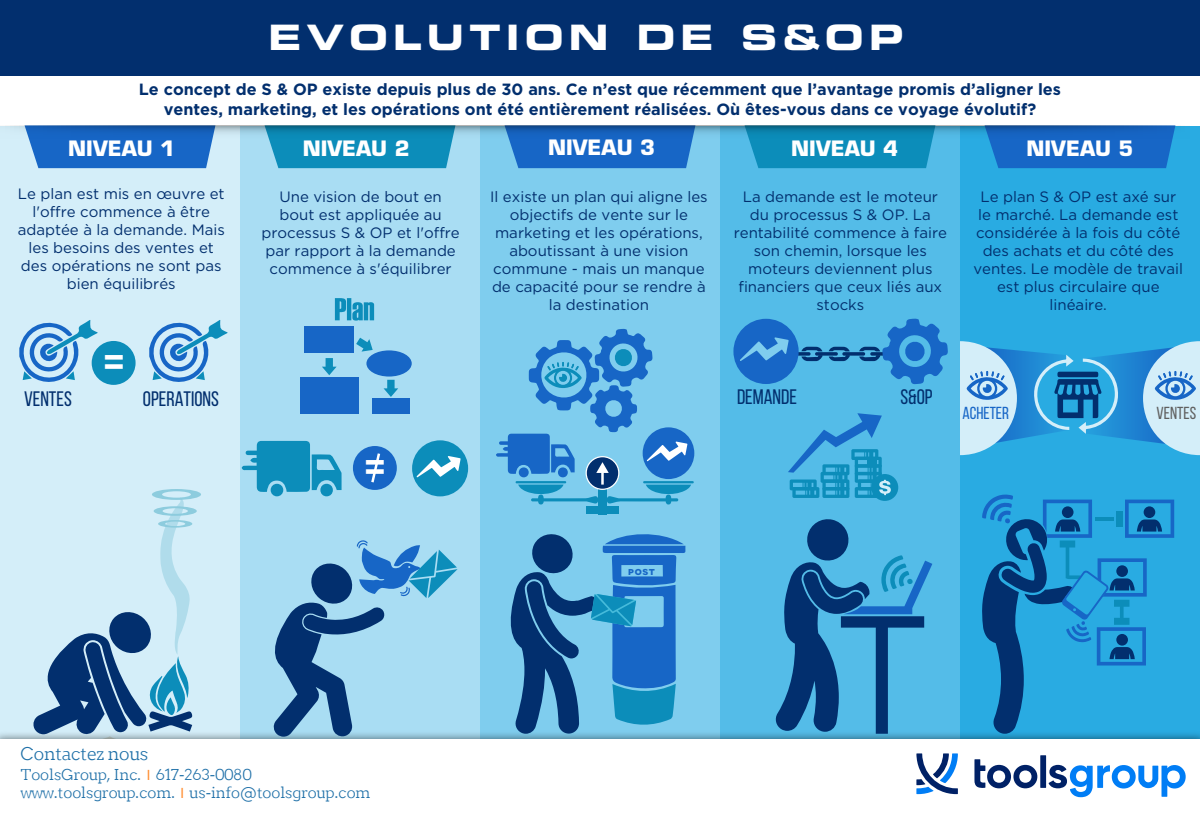
<style>
.page{position:relative;width:1200px;height:814px;background:#fff}
.page>*{position:absolute;margin:0;border:0;box-sizing:border-box;transform-origin:0 0}
.t1{font:700 37.38px "Montserrat";color:#fff}
.t2{font:35px "Eurostile LT Std Bold Ex 2";letter-spacing:.15em;color:#fff}
.t3{font:21px "Bebas Neue";color:#022f6e}
.t4{font:700 20.62px "Eurostile LT Std";color:#fff}
.t5{font:300 17.5px "Twentytwelve Slab";color:#1f70a8}
.t6{font:17.38px "Bebas Neue";color:#1766c6}
.t7{font:17.38px "Bebas Neue";color:#606060}
.t8{font:700 16.25px/19.5px "Gotham";color:#022f6e;text-align:center}
.t9{font:15px/18px "Gotham";color:#022f6e;text-align:center}
.t10{font:300 15px/18px "Twentytwelve Slab";color:#1f70a8}
.t11{font:700 10.75px "Novecentosanswide";color:#1766c6}
.s1{font-family:"Myriad Pro";font-weight:400;color:#ff8e31}
</style>
<div class="page">
<div style="left:0;top:71px;width:240px;height:673px;background:#d4eef9"></div>
<div style="left:240px;top:71px;width:240px;height:673px;background:#a9ddf3"></div>
<div style="left:480px;top:71px;width:240px;height:673px;background:#7fcdee"></div>
<div style="left:720px;top:71px;width:240px;height:673px;background:#54bce8"></div>
<div style="left:960px;top:71px;width:240px;height:673px;background:#29abe2"></div>
<svg style="left:1017px;top:350px;width:42px;height:89px;background:#1f88d3"></svg>
<svg style="left:1094px;top:351px;width:49px;height:90px;background:#1f88d3"></svg>
<div style="left:0;top:739px;width:1200px;height:75px;background:#fff"></div>
<div style="left:0;top:0;width:1200px;height:76px;background:#022f6e"></div>
<div style="left:0;top:76px;width:1200px;height:49px;background:#fff"></div>
<svg style="left:974px;top:759px;width:63px;height:29px"></svg>
<div style="left:1040px;top:755px;width:6px;height:33px;background:#002166"></div>
<svg style="left:1049px;top:765px;width:137px;height:32px"></svg>
<svg style="left:916px;top:753px;width:42px;height:41px"></svg>
<div style="left:33px;top:151px;width:177px;height:17px;background:#1766c6"></div>
<div style="left:513px;top:151px;width:177px;height:17px;background:#1766c6"></div>
<div style="left:993px;top:151px;width:177px;height:17px;background:#1766c6"></div>
<div style="left:273px;top:151px;width:177px;height:17px;background:#0c8dba"></div>
<div style="left:753px;top:151px;width:177px;height:17px;background:#0c8dba"></div>
<svg style="left:0;top:125px;width:1200px;height:26px"></svg>
<svg style="left:19px;top:320px;width:79px;height:62px"></svg>
<svg style="left:149px;top:320px;width:78px;height:62px"></svg>
<div style="left:92px;top:341px;width:44px;height:44px;background:#0c8dba;border-radius:50%"></div>
<div style="left:353px;top:446px;width:44px;height:44px;background:#1766c6;border-radius:50%"></div>
<div style="left:305px;top:327px;width:49px;height:26px;background:#1766c6"></div>
<div style="left:372px;top:398px;width:37px;height:16px;background:#1766c6"></div>
<svg style="left:384px;top:380px;width:14px;height:17px"></svg>
<div style="left:300px;top:377px;width:59px;height:37px;background:#1766c6"></div>
<div style="left:366px;top:350px;width:46px;height:26px;background:#1766c6;border-radius:50%"></div>
<svg style="left:356px;top:338px;width:17px;height:13px"></svg>
<svg style="left:335px;top:298px;width:39px;height:22px"></svg>
<svg style="left:322px;top:358px;width:15px;height:17px"></svg>
<svg style="left:1143px;top:341px;width:57px;height:114px;background:#9fcfed"></svg>
<svg style="left:960px;top:341px;width:57px;height:114px;background:#9fcfed"></svg>
<div style="left:412px;top:440px;width:56px;height:56px;background:#0c8dba;border-radius:50%"></div>
<svg style="left:417px;top:456px;width:44px;height:21px"></svg>
<div style="left:733px;top:319px;width:66px;height:65px;background:#1766c6;border-radius:50%"></div>
<svg style="left:740px;top:319px;width:208px;height:65px"></svg>
<div style="left:871px;top:474px;width:27px;height:27px;background:#0c8dba;border-radius:50%"></div>
<svg style="left:788px;top:413px;width:103px;height:85px"></svg>
<svg style="left:242px;top:441px;width:100px;height:51px"></svg>
<div style="left:271px;top:484px;width:12px;height:12px;background:#0c8dba;border-radius:50%"></div>
<div style="left:320px;top:483px;width:13px;height:13px;background:#0c8dba;border-radius:50%"></div>
<svg style="left:1032px;top:355px;width:88px;height:79px"></svg>
<svg style="left:371px;top:453px;width:10px;height:30px"></svg>
<svg style="left:32px;top:489px;width:169px;height:250px"></svg>
<svg style="left:269px;top:540px;width:188px;height:197px"></svg>
<svg style="left:774px;top:519px;width:158px;height:214px"></svg>
<svg style="left:981px;top:494px;width:193px;height:239px"></svg>
<svg style="left:506px;top:534px;width:180px;height:199px"></svg>
<div style="left:598px;top:486px;width:9px;height:28px;background:#0c8dba"></div>
<div style="left:586px;top:506px;width:33px;height:8px;background:#0c8dba"></div>
<svg style="left:496px;top:329px;width:198px;height:175px"></svg>
<h2 class="t2" style="left:269px;top:13px;width:637px">EVOLUTION DE S&amp;OP</h2>
<p class="t8" style="left:139px;top:80px;width:924px">Le concept de S &amp; OP existe depuis plus de 30 ans. Ce n’est que récemment que l’avantage promis d’aligner les ventes, marketing, et les opérations ont été entièrement réalisées. Où êtes-vous dans ce voyage évolutif?</p>
<h3 class="t4" style="left:68px;top:136px;width:108px">NIVEAU 1</h3>
<h3 class="t4" style="left:303px;top:136px;width:108px">NIVEAU 2</h3>
<h3 class="t4" style="left:548px;top:135px;width:108px">NIVEAU 3</h3>
<h3 class="t4" style="left:791px;top:136px;width:108px">NIVEAU 4</h3>
<h3 class="t4" style="left:1027px;top:136px;width:108px">NIVEAU 5</h3>
<p class="t9" style="left:18px;top:184px;width:209px">Le plan est mis en œuvre et l'offre commence à être adaptée à la demande. Mais les besoins des ventes et des opérations ne sont pas bien équilibrés</p>
<p class="t9" style="left:261px;top:187px;width:200px">Une vision de bout en bout est appliquée au processus S &amp; OP et l'offre par rapport à la demande commence à s'équilibrer</p>
<p class="t9" style="left:490px;top:187px;width:219px">Il existe un plan qui aligne les objectifs de vente sur le marketing et les opérations, aboutissant à une vision commune - mais un manque de capacité pour se rendre à la destination</p>
<p class="t9" style="left:734px;top:187px;width:215px">La demande est le moteur du processus S &amp; OP. La rentabilité commence à faire son chemin, lorsque les moteurs deviennent plus financiers que ceux liés aux stocks</p>
<p class="t9" style="left:973px;top:187px;width:211px">Le plan S &amp; OP est axé sur le marché. La demande est considérée à la fois du côté des achats et du côté des ventes. Le modèle de travail est plus circulaire que linéaire.</p>
<h3 class="t3" style="left:24px;top:387px;width:49px">VENTES</h3>
<h1 class="t1" style="left:103px;top:335px;width:24px">=</h1>
<h3 class="t3" style="left:143px;top:387px;width:78px">OPERATIONS</h3>
<h3 class="t3" style="left:737px;top:385px;width:62px">DEMANDE</h3>
<h1 class="t1" style="left:364px;top:440px;width:24px">=</h1>
<p class="t11" style="left:628px;top:564px;width:28px">post</p>
<p class="t5" style="left:21px;top:743px;width:129px">Contactez nous</p>
<p class="t10" style="left:21px;top:766px;width:351px">ToolsGroup, Inc. <span class="s1">Ι</span> 617-263-0080 www.toolsgroup.com. <span class="s1">Ι</span> us-info@toolsgroup.com</p>
<h3 class="t3" style="left:900px;top:385px;width:34px">S&amp;OP</h3>
<p class="t6" style="left:962px;top:403px;width:48px">ACHETER</p>
<p class="t7" style="left:1157px;top:403px;width:41px">VENTES</p>
</div>
